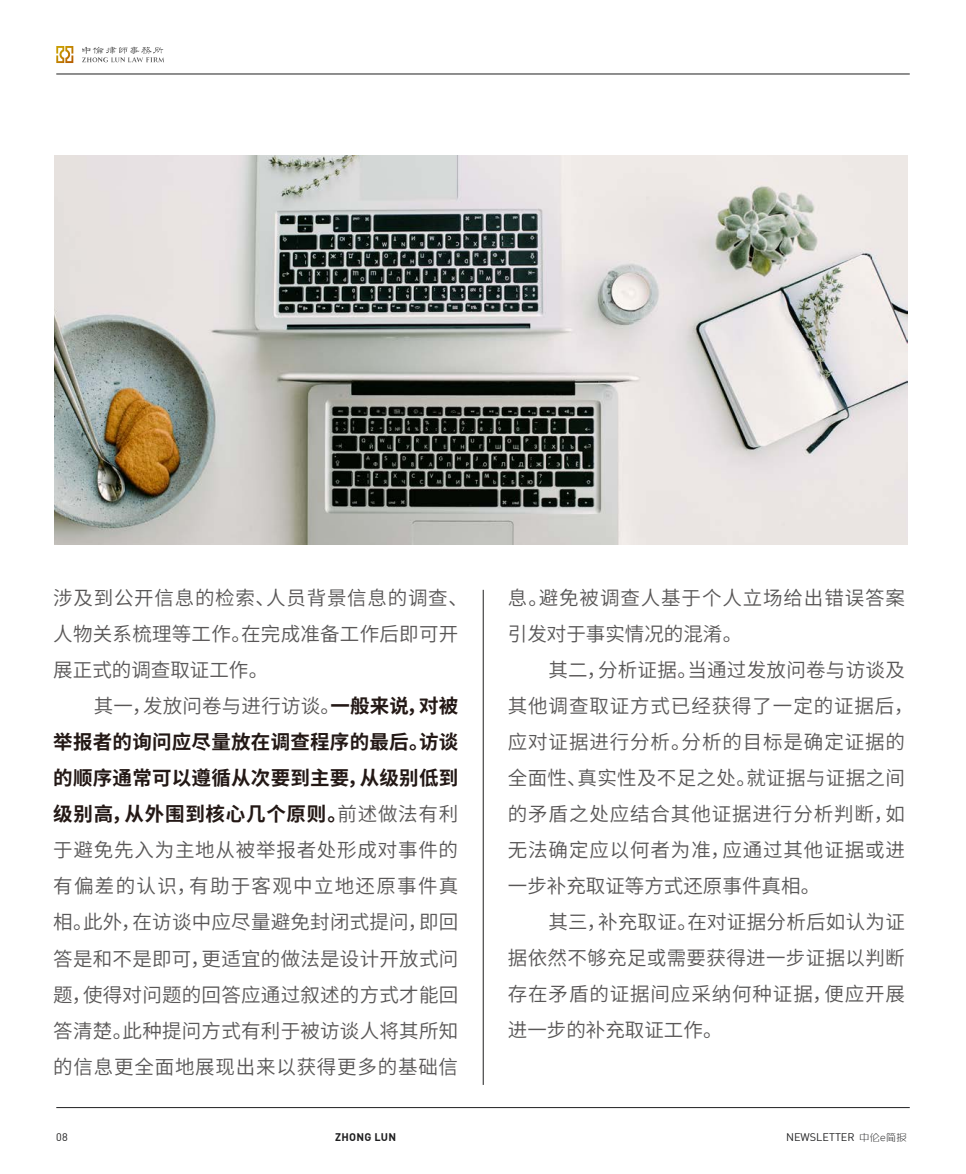
<style>
.page{position:relative;width:966px;height:1174px;background:#fff}
.page>*{position:absolute;margin:0;border:0;box-sizing:border-box;transform-origin:0 0}
.t1{font:19.5px/36px "Source Han Sans CN";letter-spacing:.035em;color:#595757;text-align:justify}
.t2{font:19.5px/36px "Source Han Sans CN";letter-spacing:.015em;color:#595757}
.t3{font:10.8px "DINOT";color:#1f1f20}
.t4{font:700 10.8px "DINOT";letter-spacing:.02em;color:#1f1f20}
.s1{font-weight:700;color:#231815}
.s2{font-family:"ZHSRXT GBK1 0";font-size:10.5px}
</style>
<div class="page">
<hr style="left:56px;top:74px;width:853px;height:1px;background:#1f1f20">
<svg style="left:82px;top:47px;width:82px;height:15px"></svg>
<svg style="left:56px;top:46px;width:17px;height:17px"></svg>
<hr style="left:56px;top:1107px;width:853px;height:1px;background:#1f1f20">
<img style="left:55px;top:155px;width:852px;height:389px">
<hr style="left:483px;top:590px;width:1px;height:495px;background:#1f1f20">
<p class="t2" style="left:53px;top:580px;width:416px">涉及到公开信息的检索、人员背景信息的调查、人物关系梳理等工作。在完成准备工作后即可开展正式的调查取证工作。</p>
<p class="t1" style="left:53px;top:688px;width:406px;text-indent:41px">其一，发放问卷与进行访谈。<span class="s1">一般来说，对被举报者的询问应尽量放在调查程序的最后。访谈的顺序通常可以遵循从次要到主要，从级别低到级别高，从外围到核心几个原则。</span>前述做法有利于避免先入为主地从被举报者处形成对事件的有偏差的认识，有助于客观中立地还原事件真相。此外，在访谈中应尽量避免封闭式提问，即回答是和不是即可，更适宜的做法是设计开放式问题，使得对问题的回答应通过叙述的方式才能回答清楚。此种提问方式有利于被访谈人将其所知的信息更全面地展现出来以获得更多的基础信</p>
<p class="t1" style="left:507px;top:580px;width:398px">息。避免被调查人基于个人立场给出错误答案引发对于事实情况的混淆。</p>
<p class="t1" style="left:507px;top:652px;width:407px;text-align:left;text-indent:41px">其二，分析证据。当通过发放问卷与访谈及其他调查取证方式已经获得了一定的证据后，应对证据进行分析。分析的目标是确定证据的全面性、真实性及不足之处。就证据与证据之间的矛盾之处应结合其他证据进行分析判断，如无法确定应以何者为准，应通过其他证据或进一步补充取证等方式还原事件真相。</p>
<p class="t1" style="left:507px;top:904px;width:398px;text-indent:41px">其三，补充取证。在对证据分析后如认为证据依然不够充足或需要获得进一步证据以判断存在矛盾的证据间应采纳何种证据，便应开展进一步的补充取证工作。</p>
<p class="t3" style="left:56px;top:1129px;width:13px">08</p>
<p class="t4" style="left:335px;top:1128px;width:62px">ZHONG LUN</p>
<p class="t3" style="left:786px;top:1129px;width:122px">NEWSLETTER <span class="s2">中伦e简报</span></p>
</div>
